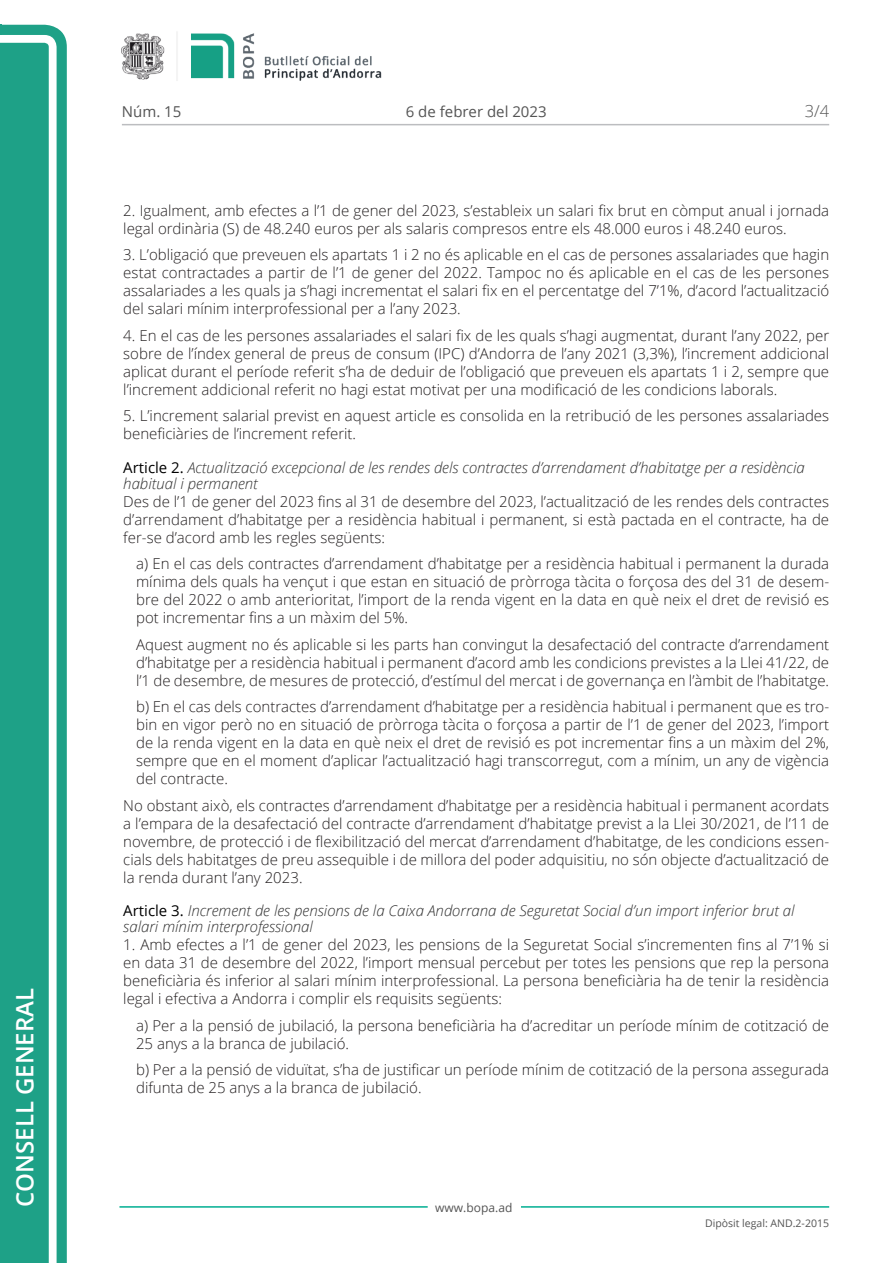
<style>
.page{position:relative;width:893px;height:1263px;background:#fff}
.page>*{position:absolute;margin:0;border:0;box-sizing:border-box;transform-origin:0 0}
.t1{font:600 24px "Open Sans";color:#fff}
.t2{font:300 16.5px "Open Sans";color:#545454}
.Body_text{font:300 15px/18px "Open Sans";color:#231f20;text-align:justify}
.Body_text_i{font:300 15px/18px "Open Sans";color:#231f20;text-align:justify}
.Titol_7{font:italic 300 15px/15.8px "Open Sans";color:#303030}
.t3{font:15px "Open Sans";color:#545454}
.t4{font:12px "Open Sans";color:#545454}
.t5{font:10.5px "Open Sans";color:#545454}
.s1{font-weight:400;font-style:normal;color:#000}
</style>
<div class="page">
<svg style="left:0;top:25px;width:67px;height:1238px;fill:#1ea187"></svg>
<div style="left:0;top:43px;width:49px;height:1220px;background:#1ea187"></div>
<img style="left:122px;top:32px;width:260px;height:49px">
<hr style="left:119px;top:1206px;width:309px;height:2px;background:#00ae91">
<hr style="left:521px;top:1206px;width:308px;height:2px;background:#00ae91">
<hr style="left:122px;top:124px;width:707px;height:1px;background:#bcbdc0">
<h1 class="t1" style="left:8px;top:1207px;width:220px;rotate:-90deg">Consell General</h1>
<p class="t3" style="left:122px;top:102px;width:61px">Núm. 15</p>
<p class="t3" style="left:406px;top:102px;width:142px">6 de febrer del 2023</p>
<p class="t2" style="left:805px;top:100px;width:26px">3/4</p>
<p class="Body_text" style="left:123px;top:201px;width:707px">2. Igualment, amb efectes a l’1 de gener del 2023, s’estableix un salari fix brut en còmput anual i jornada legal ordinària (S) de 48.240 euros per als salaris compresos entre els 48.000 euros i 48.240 euros.</p>
<p class="Body_text" style="left:123px;top:245px;width:707px">3. L’obligació que preveuen els apartats 1 i 2 no és aplicable en el cas de persones assalariades que hagin estat contractades a partir de l’1 de gener del 2022. Tampoc no és aplicable en el cas de les persones assalariades a les quals ja s’hagi incrementat el salari fix en el percentatge del 7’1%, d’acord l’actualització del salari mínim interprofessional per a l’any 2023.</p>
<p class="Body_text" style="left:123px;top:326px;width:707px">4. En el cas de les persones assalariades el salari fix de les quals s’hagi augmentat, durant l’any 2022, per sobre de l’índex general de preus de consum (IPC) d’Andorra de l’any 2021 (3,3%), l’increment addicional aplicat durant el període referit s’ha de deduir de l’obligació que preveuen els apartats 1 i 2, sempre que l’increment addicional referit no hagi estat motivat per una modificació de les condicions laborals.</p>
<p class="Body_text" style="left:123px;top:406px;width:707px">5. L’increment salarial previst en aquest article es consolida en la retribució de les persones assalariades beneficiàries de l’increment referit.</p>
<p class="Titol_7" style="left:123px;top:459px;width:683px"><span class="s1">Article 2.</span> Actualització excepcional de les rendes dels contractes d’arrendament d’habitatge per a residència habitual i permanent</p>
<p class="Body_text" style="left:123px;top:492px;width:707px">Des de l’1 de gener del 2023 fins al 31 de desembre del 2023, l’actualització de les rendes dels contractes d’arrendament d’habitatge per a residència habitual i permanent, si està pactada en el contracte, ha de fer-se d’acord amb les regles següents:</p>
<p class="Body_text_i" style="left:136px;top:554px;width:695px">a) En el cas dels contractes d’arrendament d’habitatge per a residència habitual i permanent la durada mínima dels quals ha vençut i que estan en situació de pròrroga tàcita o forçosa des del 31 de desem&shy;bre del 2022 o amb anterioritat, l’import de la renda vigent en la data en què neix el dret de revisió es pot incrementar fins a un màxim del 5%.</p>
<p class="Body_text_i" style="left:136px;top:635px;width:695px">Aquest augment no és aplicable si les parts han convingut la desafectació del contracte d’arrendament d’habitatge per a residència habitual i permanent d’acord amb les condicions previstes a la Llei 41/22, de l’1 de desembre, de mesures de protecció, d’estímul del mercat i de governança en l’àmbit de l’habitatge.</p>
<p class="Body_text_i" style="left:136px;top:697px;width:695px">b) En el cas dels contractes d’arrendament d’habitatge per a residència habitual i permanent que es tro&shy;bin en vigor però no en situació de pròrroga tàcita o forçosa a partir de l’1 de gener del 2023, l’import de la renda vigent en la data en què neix el dret de revisió es pot incrementar fins a un màxim del 2%, sempre que en el moment d’aplicar l’actualització hagi transcorregut, com a mínim, un any de vigència del contracte.</p>
<p class="Body_text" style="left:123px;top:796px;width:707px">No obstant això, els contractes d’arrendament d’habitatge per a residència habitual i permanent acordats a l’empara de la desafectació del contracte d’arrendament d’habitatge previst a la Llei 30/2021, de l’11 de novembre, de protecció i de flexibilització del mercat d’arrendament d’habitatge, de les condicions essen&shy;cials dels habitatges de preu assequible i de millora del poder adquisitiu, no són objecte d’actualització de la renda durant l’any 2023.</p>
<p class="Titol_7" style="left:123px;top:903px;width:673px"><span class="s1">Article 3.</span> Increment de les pensions de la Caixa Andorrana de Seguretat Social d’un import inferior brut al salari mínim interprofessional</p>
<p class="Body_text" style="left:123px;top:935px;width:707px">1. Amb efectes a l’1 de gener del 2023, les pensions de la Seguretat Social s’incrementen fins al 7’1% si en data 31 de desembre del 2022, l’import mensual percebut per totes les pensions que rep la persona beneficiària és inferior al salari mínim interprofessional. La persona beneficiària ha de tenir la residència legal i efectiva a Andorra i complir els requisits següents:</p>
<p class="Body_text_i" style="left:136px;top:1016px;width:695px">a) Per a la pensió de jubilació, la persona beneficiària ha d’acreditar un període mínim de cotització de<br>25 anys a la branca de jubilació.</p>
<p class="Body_text_i" style="left:136px;top:1060px;width:695px">b) Per a la pensió de viduïtat, s’ha de justificar un període mínim de cotització de la persona assegurada difunta de 25 anys a la branca de jubilació.</p>
<p class="t4" style="left:435px;top:1199px;width:79px">www.bopa.ad</p>
<p class="t5" style="left:705px;top:1216px;width:125px">Dipòsit legal: AND.2-2015</p>
</div>
